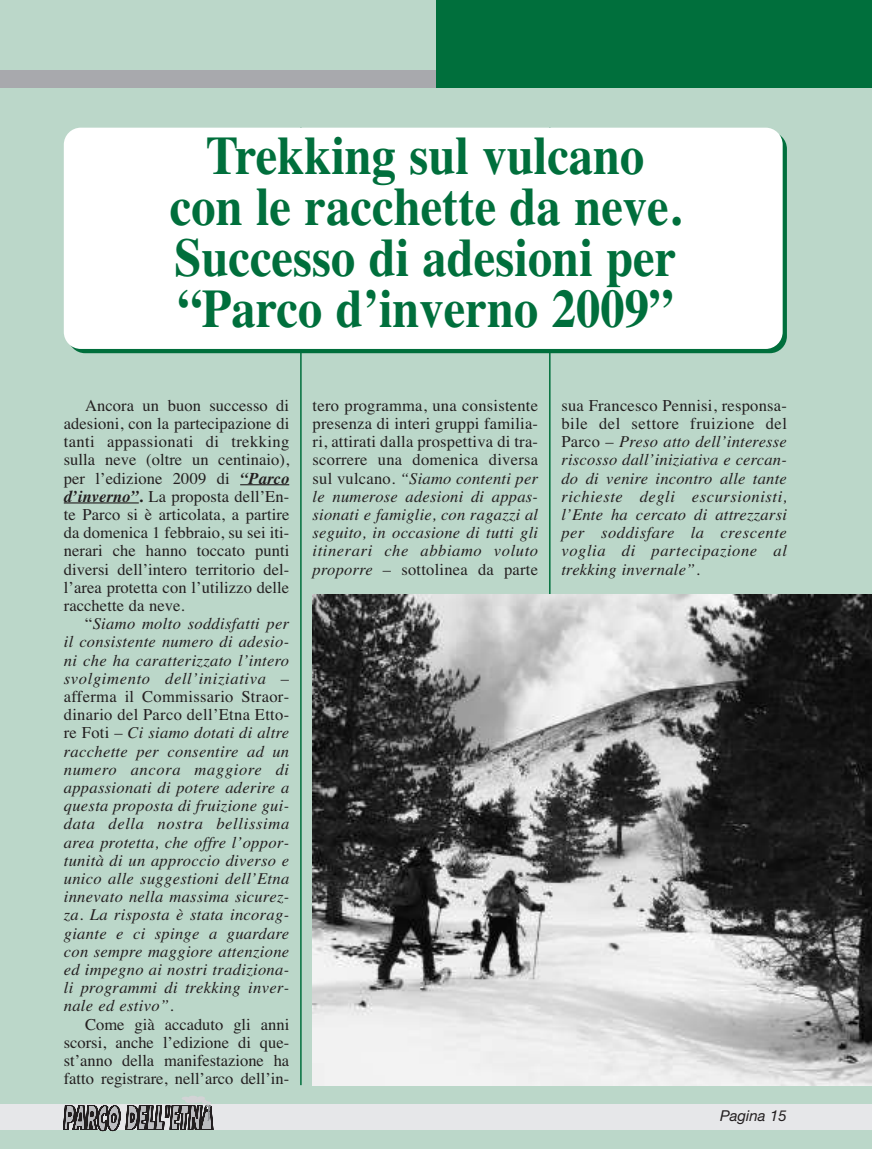
<style>
.page{position:relative;width:872px;height:1149px;background:#fff}
.page>*{position:absolute;margin:0;border:0;box-sizing:border-box;transform-origin:0 0}
.t1{font:700 54px/51px "Times";color:#006f3c;text-align:center;scale:.9 1}
.t2{font:italic 16.5px/18.1px "Times";letter-spacing:.02em;color:#231f20;text-align:justify}
.t3{font:16.5px/18.1px "Times";letter-spacing:.005em;color:#231f20;text-align:justify}
.t4{font:italic 15px "Helvetica Neue";color:#231f20}
.s1{font-weight:700;font-style:italic}
.s2{font-weight:700}
.s3{font-style:normal}
.s4{font-style:italic}
</style>
<div class="page">
<div style="left:0;top:0;width:872px;height:1148px;background:#bbd7c9"></div>
<div style="left:0;top:70px;width:436px;height:17px;background:#a8a9ad"></div>
<div style="left:436px;top:0;width:436px;height:87px;background:#006f3c"></div>
<div style="left:0;top:1103px;width:872px;height:26px;background:#e6e7e9"></div>
<svg style="left:64px;top:1096px;width:148px;height:34px"></svg>
<hr style="left:300px;top:128px;width:2px;height:956px;background:#006f3c">
<hr style="left:549px;top:128px;width:1px;height:956px;background:#006f3c">
<hr style="left:240px;top:484px;width:49px;height:1px;background:#231f20">
<hr style="left:64px;top:502px;width:75px;height:1px;background:#231f20">
<div style="left:68px;top:132px;width:719px;height:221px;background:#006f3c;border-radius:17px"></div>
<div style="left:64px;top:128px;width:718px;height:221px;background:#fff;border-radius:17px"></div>
<img style="left:313px;top:594px;width:559px;height:490px">
<h1 class="t1" style="left:170px;top:130px;width:569px">Trekking sul vulcano con le racchette da neve.<br>Successo di adesioni per “Parco d’inverno 2009”</h1>
<p class="t3" style="left:64px;top:396px;width:227px;text-indent:21px">Ancora un buon successo di adesioni, con la partecipazione di tanti appassionati di trekking sulla neve (oltre un centinaio), per l’edizione 2009 di <span class="s1">“Parco d’inverno”</span><span class="s2">.</span> La proposta dell’En&shy;te Parco si è articolata, a partire da domenica 1 febbraio, su sei iti&shy;nerari che hanno toccato punti diversi dell’intero territorio del&shy;l’area protetta con l’utilizzo delle racchette da neve.</p>
<p class="t2" style="left:64px;top:614px;width:227px;text-indent:21px"><span class="s3">“</span>Siamo molto soddisfatti per il consistente numero di adesio&shy;ni che ha caratterizzato l’intero svolgimento dell’iniziativa <span class="s3">– afferma il Commissario Straor&shy;dinario del Parco dell’Etna Etto&shy;re Foti –</span> Ci siamo dotati di altre racchette per consentire ad un numero ancora maggiore di appassionati di potere aderire a questa proposta di fruizione gui&shy;data della nostra bellissima area protetta, che offre l’oppor&shy;tunità di un approccio diverso e unico alle suggestioni dell’Etna innevato nella massima sicurez&shy;za. La risposta è stata incorag&shy;giante e ci spinge a guardare con sempre maggiore attenzione ed impegno ai nostri tradiziona&shy;li programmi di trekking inver&shy;nale ed estivo”.</p>
<p class="t3" style="left:64px;top:1014px;width:227px;text-indent:21px">Come già accaduto gli anni scorsi, anche l’edizione di que&shy;st’anno della manifestazione ha fatto registrare, nell’arco dell’in-</p>
<p class="t3" style="left:313px;top:396px;width:227px">tero programma, una consistente presenza di interi gruppi familia&shy;ri, attirati dalla prospettiva di tra&shy;scorrere una domenica diversa sul vulcano. <span class="s4">“Siamo contenti per le numerose adesioni di appas&shy;sionati e famiglie, con ragazzi al seguito, in occasione di tutti gli itinerari che abbiamo voluto proporre</span> – sottolinea da parte</p>
<p class="t2" style="left:561px;top:396px;width:227px"><span class="s3">sua Francesco Pennisi, responsa&shy;bile del settore fruizione del Parco –</span> Preso atto dell’interesse riscosso dall’iniziativa e cercan&shy;do di venire incontro alle tante richieste degli escursionisti, l’Ente ha cercato di attrezzarsi per soddisfare la crescente voglia di partecipazione al trekking invernale”.</p>
<p class="t4" style="left:720px;top:1109px;width:68px">Pagina 15</p>
</div>
